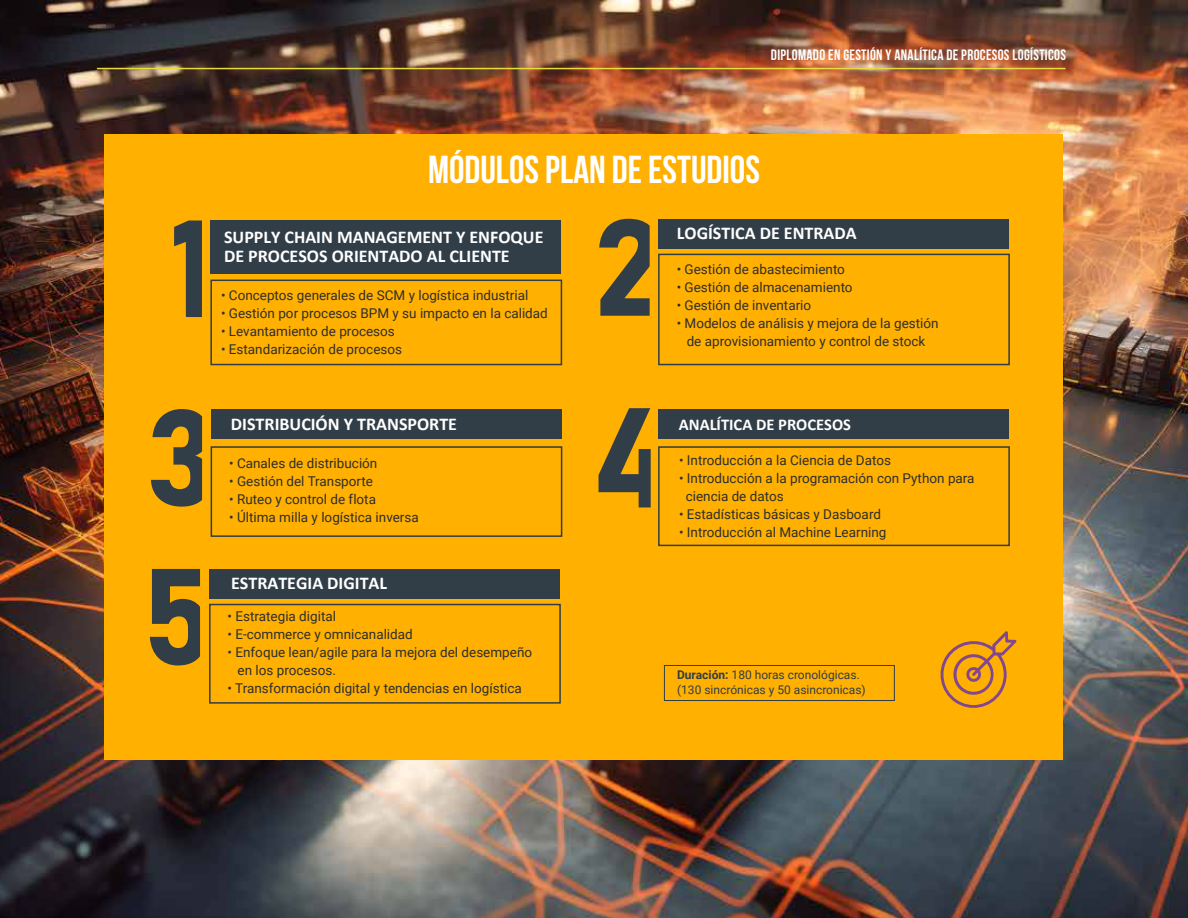
<style>
.page{position:relative;width:1188px;height:918px;background:#fff}
.page>*{position:absolute;margin:0;border:0;box-sizing:border-box;transform-origin:0 0}
.t1{font:700 39px "Bebas Neue";color:#fff}
.t2{font:700 18px/19.5px "Calibri";color:#fff}
.t3{font:700 16.5px "Calibri";color:#fff}
.t4{font:700 15px "Bebas Neue";letter-spacing:.02em;color:#fff}
.t5{font:13.5px/18px "Roboto";color:#2e2e2e}
.t6{font:12px/15px "Roboto";color:#313d47}
.s1{font-weight:700}
</style>
<div class="page">
<img style="left:0;top:0;width:1188px;height:918px">
<div style="left:105px;top:134px;width:958px;height:626px;background:#ffb000"></div>
<hr style="left:97px;top:68px;width:969px;height:1px;background:#e7dd3a">
<div style="left:664px;top:665px;width:231px;height:36px;border:1px solid #313d47"></div>
<div style="left:211px;top:221px;width:350px;height:53px;background:#313d47"></div>
<svg style="left:174px;top:221px;width:28px;height:96px"></svg>
<div style="left:210px;top:280px;width:352px;height:85px;border:2px solid #313d47"></div>
<svg style="left:599px;top:219px;width:51px;height:97px"></svg>
<div style="left:658px;top:219px;width:351px;height:30px;background:#313d47"></div>
<div style="left:658px;top:254px;width:352px;height:111px;border:2px solid #313d47"></div>
<svg style="left:151px;top:409px;width:51px;height:98px"></svg>
<div style="left:211px;top:410px;width:350px;height:29px;background:#313d47"></div>
<div style="left:211px;top:446px;width:351px;height:91px;border:2px solid #313d47"></div>
<svg style="left:599px;top:408px;width:52px;height:99px"></svg>
<div style="left:658px;top:410px;width:351px;height:29px;background:#313d47"></div>
<div style="left:658px;top:446px;width:352px;height:100px;border:2px solid #313d47"></div>
<svg style="left:150px;top:569px;width:50px;height:96px"></svg>
<div style="left:209px;top:569px;width:351px;height:29px;background:#313d47"></div>
<div style="left:209px;top:604px;width:352px;height:100px;border:2px solid #313d47"></div>
<svg style="left:940px;top:631px;width:77px;height:77px"></svg>
<p class="t4" style="left:771px;top:46px;width:297px">DIPLOMADO EN GESTIÓN Y ANALÍTICA DE PROCESOS LOGÍSTICOS</p>
<h1 class="t1" style="left:428px;top:148px;width:333px">MÓDULOS PLAN DE ESTUDIOS</h1>
<h2 class="t2" style="left:224px;top:227px;width:321px">SUPPLY CHAIN MANAGEMENT Y ENFOQUE<br>DE PROCESOS ORIENTADO AL CLIENTE</h2>
<p class="t5" style="left:221px;top:286px;width:309px">• Conceptos generales de SCM y logística industrial</p>
<p class="t5" style="left:221px;top:304px;width:328px">• Gestión por procesos BPM y su impacto en la calidad</p>
<p class="t5" style="left:221px;top:322px;width:175px">• Levantamiento de procesos</p>
<p class="t5" style="left:221px;top:340px;width:183px">• Estandarización de procesos</p>
<h2 class="t2" style="left:231px;top:414px;width:228px">DISTRIBUCIÓN Y TRANSPORTE</h2>
<p class="t5" style="left:229px;top:453px;width:150px">• Canales de distribución</p>
<p class="t5" style="left:229px;top:471px;width:145px">• Gestión del Transporte</p>
<p class="t5" style="left:229px;top:489px;width:148px">• Ruteo y control de flota</p>
<p class="t5" style="left:229px;top:507px;width:191px">• Última milla y logística inversa</p>
<h2 class="t2" style="left:231px;top:573px;width:158px">ESTRATEGIA DIGITAL</h2>
<p class="t5" style="left:228px;top:606px;width:110px">• Estrategia digital</p>
<p class="t5" style="left:228px;top:624px;width:187px">• E-commerce y omnicanalidad</p>
<p class="t5" style="left:238px;top:642px;width:296px;text-indent:-10px">• Enfoque lean/agile para la mejora del desempeño en los procesos.</p>
<p class="t5" style="left:228px;top:678px;width:296px">• Transformación digital y tendencias en logística</p>
<h2 class="t2" style="left:677px;top:223px;width:181px">LOGÍSTICA DE ENTRADA</h2>
<p class="t5" style="left:677px;top:260px;width:170px">• Gestión de abastecimiento</p>
<p class="t5" style="left:677px;top:278px;width:177px">• Gestión de almacenamiento</p>
<p class="t5" style="left:677px;top:296px;width:136px">• Gestión de inventario</p>
<p class="t5" style="left:677px;top:314px;width:264px;text-align:center">• Modelos de análisis y mejora de la gestión de aprovisionamiento y control de stock</p>
<p class="t3" style="left:679px;top:413px;width:174px">ANALÍTICA DE PROCESOS</p>
<p class="t5" style="left:679px;top:450px;width:214px">• Introducción a la Ciencia de Datos</p>
<p class="t5" style="left:686px;top:468px;width:290px;text-indent:-7px">• Introducción a la programación con Python para ciencia de datos</p>
<p class="t5" style="left:679px;top:504px;width:204px">• Estadísticas básicas y Dasboard</p>
<p class="t5" style="left:679px;top:522px;width:209px">• Introducción al Machine Learning</p>
<p class="t6" style="left:677px;top:666px;width:190px"><span class="s1">Duración:</span> 180 horas cronológicas. (130 sincrónicas y 50 asincronicas)</p>
</div>
